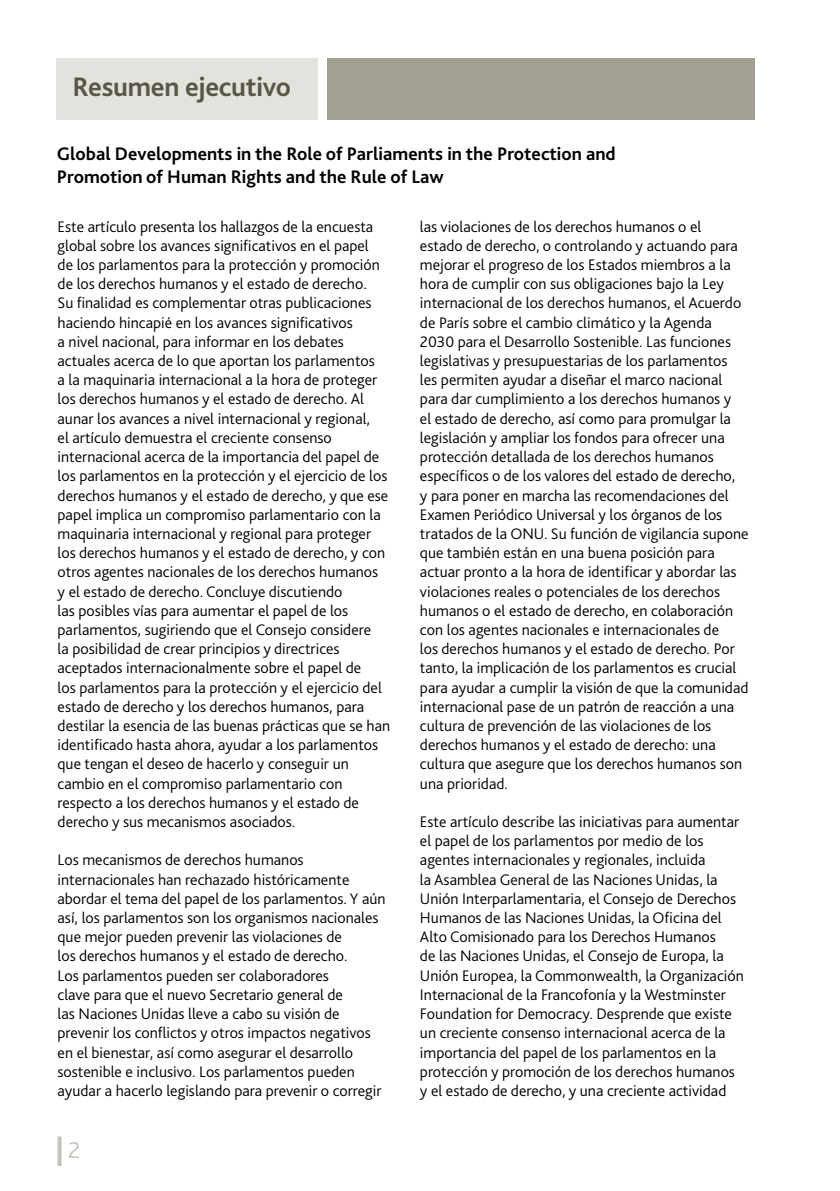
<style>
.page{position:relative;width:840px;height:1191px;background:#fff}
.page>*{position:absolute;margin:0;border:0;box-sizing:border-box;transform-origin:0 0}
.t1{font:700 28px "Bliss 2";letter-spacing:-.01em;color:#5a5646}
.t2{font:300 24px "Bliss 2";color:#c3c3b7}
.t3{font:700 19px/22.8px "Bliss 2";color:#000}
.t4{font:300 16px/19.2px "Bliss 2";color:#000}
</style>
<div class="page">
<svg style="left:58px;top:1136px;width:4px;height:30px"></svg>
<div style="left:57px;top:58px;width:260px;height:62px;background:#e3e3dd"></div>
<div style="left:327px;top:58px;width:427px;height:62px;background:#a3a091"></div>
<h1 class="t1" style="left:73px;top:70px;width:220px">Resumen ejecutivo</h1>
<p class="t3" style="left:57px;top:142px;width:560px">Global Developments in the Role of Parliaments in the Protection and<br>Promotion of Human Rights and the Rule of Law</p>
<p class="t4" style="left:58px;top:216px;width:334px">Este artículo presenta los hallazgos de la encuesta global sobre los avances significativos en el papel<br>de los parlamentos para la protección y promoción de los derechos humanos y el estado de derecho.<br>Su finalidad es complementar otras publicaciones haciendo hincapié en los avances significativos<br>a nivel nacional, para informar en los debates actuales acerca de lo que aportan los parlamentos<br>a la maquinaria internacional a la hora de proteger los derechos humanos y el estado de derecho. Al aunar los avances a nivel internacional y regional,<br>el artículo demuestra el creciente consenso internacional acerca de la importancia del papel de los parlamentos en la protección y el ejercicio de los derechos humanos y el estado de derecho, y que ese papel implica un compromiso parlamentario con la maquinaria internacional y regional para proteger los derechos humanos y el estado de derecho, y con otros agentes nacionales de los derechos humanos<br>y el estado de derecho. Concluye discutiendo<br>las posibles vías para aumentar el papel de los parlamentos, sugiriendo que el Consejo considere<br>la posibilidad de crear principios y directrices aceptados internacionalmente sobre el papel de<br>los parlamentos para la protección y el ejercicio del estado de derecho y los derechos humanos, para destilar la esencia de las buenas prácticas que se han identificado hasta ahora, ayudar a los parlamentos que tengan el deseo de hacerlo y conseguir un cambio en el compromiso parlamentario con respecto a los derechos humanos y el estado de derecho y sus mecanismos asociados.</p>
<p class="t4" style="left:58px;top:850px;width:329px">Los mecanismos de derechos humanos internacionales han rechazado históricamente abordar el tema del papel de los parlamentos. Y aún así, los parlamentos son los organismos nacionales que mejor pueden prevenir las violaciones de<br>los derechos humanos y el estado de derecho.<br>Los parlamentos pueden ser colaboradores<br>clave para que el nuevo Secretario general de<br>las Naciones Unidas lleve a cabo su visión de prevenir los conflictos y otros impactos negativos en el bienestar, así como asegurar el desarrollo sostenible e inclusivo. Los parlamentos pueden ayudar a hacerlo legislando para prevenir o corregir</p>
<h2 class="t2" style="left:68px;top:1135px;width:14px">2</h2>
<p class="t4" style="left:420px;top:216px;width:330px">las violaciones de los derechos humanos o el<br>estado de derecho, o controlando y actuando para mejorar el progreso de los Estados miembros a la hora de cumplir con sus obligaciones bajo la Ley internacional de los derechos humanos, el Acuerdo de París sobre el cambio climático y la Agenda 2030 para el Desarrollo Sostenible. Las funciones legislativas y presupuestarias de los parlamentos les permiten ayudar a diseñar el marco nacional para dar cumplimiento a los derechos humanos y<br>el estado de derecho, así como para promulgar la legislación y ampliar los fondos para ofrecer una protección detallada de los derechos humanos específicos o de los valores del estado de derecho,<br>y para poner en marcha las recomendaciones del Examen Periódico Universal y los órganos de los tratados de la ONU. Su función de vigilancia supone que también están en una buena posición para actuar pronto a la hora de identificar y abordar las violaciones reales o potenciales de los derechos humanos o el estado de derecho, en colaboración con los agentes nacionales e internacionales de<br>los derechos humanos y el estado de derecho. Por tanto, la implicación de los parlamentos es crucial para ayudar a cumplir la visión de que la comunidad internacional pase de un patrón de reacción a una cultura de prevención de las violaciones de los derechos humanos y el estado de derecho: una cultura que asegure que los derechos humanos son una prioridad.</p>
<p class="t4" style="left:420px;top:811px;width:325px">Este artículo describe las iniciativas para aumentar el papel de los parlamentos por medio de los agentes internacionales y regionales, incluida<br>la Asamblea General de las Naciones Unidas, la Unión Interparlamentaria, el Consejo de Derechos Humanos de las Naciones Unidas, la Oficina del Alto Comisionado para los Derechos Humanos<br>de las Naciones Unidas, el Consejo de Europa, la Unión Europea, la Commonwealth, la Organización Internacional de la Francofonía y la Westminster Foundation for Democracy. Desprende que existe un creciente consenso internacional acerca de la importancia del papel de los parlamentos en la protección y promoción de los derechos humanos y el estado de derecho, y una creciente actividad</p>
</div>
